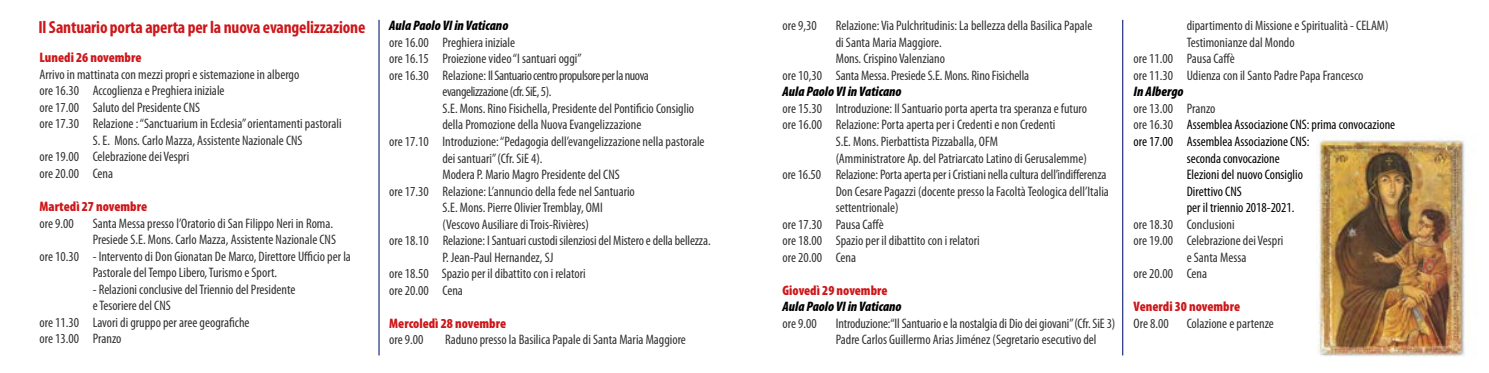
<style>
.page{position:relative;width:1489px;height:373px;background:#fff}
.page>*{position:absolute;margin:0;border:0;box-sizing:border-box;transform-origin:0 0}
.t1{font:700 condensed 17.5px "Myriad Pro";letter-spacing:-.01em;color:#cd171a}
.t2{font:condensed 13.75px/16.5px "Myriad Pro";color:#313130}
.t3{font:condensed 13.75px "Myriad Pro";color:#000}
.t4{font:900 condensed 13.75px "Myriad Pro";color:#cd171a}
.t5{font:condensed 13.75px "Myriad Pro";letter-spacing:-.03em;color:#313130}
.t6{font:italic 900 condensed 13.75px "Myriad Pro";color:#000}
.s1{color:#313130}
</style>
<div class="page">
<hr style="left:378px;top:20px;width:1px;height:335px;background:#283583">
<hr style="left:1121px;top:20px;width:2px;height:335px;background:#283583">
<img style="left:1316px;top:136px;width:157px;height:221px">
<p class="t1" style="left:38px;top:16px;width:328px">Il Santuario porta aperta per la nuova evangelizzazione</p>
<p class="t4" style="left:40px;top:50px;width:103px">Lunedi 26 novembre</p>
<p class="t2" style="left:40px;top:66px;width:261px">Arrivo in mattinata con mezzi propri e sistemazione in albergo</p>
<p class="t2" style="left:40px;top:82px;width:186px">ore 16.30 Accoglienza e Preghiera iniziale</p>
<p class="t2" style="left:40px;top:99px;width:162px">ore 17.00 Saluto del Presidente CNS</p>
<p class="t2" style="left:40px;top:115px;width:303px">ore 17.30 Relazione : “Sanctuarium in Ecclesia” orientamenti pastorali</p>
<p class="t2" style="left:93px;top:132px;width:211px">S. E. Mons. Carlo Mazza, Assistente Nazionale CNS</p>
<p class="t2" style="left:40px;top:148px;width:151px">ore 19.00 Celebrazione dei Vespri</p>
<p class="t2" style="left:40px;top:165px;width:75px">ore 20.00 Cena</p>
<p class="t4" style="left:40px;top:198px;width:109px">Martedì 27 novembre</p>
<p class="t2" style="left:40px;top:214px;width:36px">ore 9.00</p>
<p class="t2" style="left:93px;top:214px;width:242px">Santa Messa presso l’Oratorio di San Filippo Neri in Roma.</p>
<p class="t2" style="left:93px;top:231px;width:245px">Presiede S.E. Mons. Carlo Mazza, Assistente Nazionale CNS</p>
<p class="t2" style="left:40px;top:247px;width:313px">ore 10.30 - Intervento di Don Gionatan De Marco, Direttore Ufficio per la</p>
<p class="t2" style="left:93px;top:264px;width:186px">Pastorale del Tempo Libero, Turismo e Sport.</p>
<p class="t2" style="left:93px;top:280px;width:204px">- Relazioni conclusive del Triennio del Presidente</p>
<p class="t2" style="left:93px;top:297px;width:79px">e Tesoriere del CNS</p>
<p class="t2" style="left:40px;top:313px;width:211px">ore 11.30 Lavori di gruppo per aree geografiche</p>
<p class="t2" style="left:40px;top:330px;width:83px">ore 13.00 Pranzo</p>
<p class="t6" style="left:389px;top:18px;width:121px">Aula Paolo VI in Vaticano</p>
<p class="t2" style="left:389px;top:34px;width:127px">ore 16.00 Preghiera iniziale</p>
<p class="t2" style="left:389px;top:50px;width:194px">ore 16.15 Proiezione video “I santuari oggi”</p>
<p class="t5" style="left:389px;top:67px;width:261px">ore 16.30 Relazione: Il Santuario centro propulsore per la nuova</p>
<p class="t5" style="left:442px;top:83px;width:110px">evangelizzazione (cfr. SiE, 5).</p>
<p class="t2" style="left:442px;top:100px;width:253px">S.E. Mons. Rino Fisichella, Presidente del Pontificio Consiglio</p>
<p class="t2" style="left:442px;top:116px;width:200px">della Promozione della Nuova Evangelizzazione</p>
<p class="t2" style="left:389px;top:133px;width:317px">ore 17.10 Introduzione: “Pedagogia dell’evangelizzazione nella pastorale</p>
<p class="t2" style="left:442px;top:149px;width:102px">dei santuari” (Cfr. SiE 4).</p>
<p class="t2" style="left:442px;top:166px;width:179px">Modera P. Mario Magro Presidente del CNS</p>
<p class="t2" style="left:389px;top:182px;width:247px">ore 17.30 Relazione: L’annuncio della fede nel Santuario</p>
<p class="t2" style="left:442px;top:199px;width:162px">S.E. Mons. Pierre Olivier Tremblay, OMI</p>
<p class="t2" style="left:442px;top:215px;width:148px">(Vescovo Ausiliare di Trois-Rivières)</p>
<p class="t2" style="left:389px;top:232px;width:323px">ore 18.10 Relazione: I Santuari custodi silenziosi del Mistero e della bellezza.</p>
<p class="t2" style="left:442px;top:248px;width:112px">P. Jean-Paul Hernandez, SJ</p>
<p class="t2" style="left:389px;top:265px;width:198px">ore 18.50 Spazio per il dibattito con i relatori</p>
<p class="t2" style="left:389px;top:281px;width:75px">ore 20.00 Cena</p>
<p class="t4" style="left:389px;top:315px;width:118px">Mercoledì 28 novembre</p>
<p class="t2" style="left:389px;top:331px;width:36px">ore 9.00</p>
<p class="t2" style="left:445px;top:331px;width:242px">Raduno presso la Basilica Papale di Santa Maria Maggiore</p>
<p class="t2" style="left:782px;top:17px;width:36px">ore 9,30</p>
<p class="t2" style="left:835px;top:17px;width:258px">Relazione: Via Pulchritudinis: La bellezza della Basilica Papale</p>
<p class="t2" style="left:835px;top:34px;width:107px">di Santa Maria Maggiore.</p>
<p class="t2" style="left:835px;top:50px;width:111px">Mons. Crispino Valenziano</p>
<p class="t2" style="left:782px;top:67px;width:248px">ore 10,30 Santa Messa. Presiede S.E. Mons. Rino Fisichella</p>
<p class="t6" style="left:782px;top:84px;width:121px">Aula Paolo VI in Vaticano</p>
<p class="t2" style="left:782px;top:100px;width:306px">ore 15.30 Introduzione: Il Santuario porta aperta tra speranza e futuro</p>
<p class="t2" style="left:782px;top:116px;width:274px">ore 16.00 Relazione: Porta aperta per i Credenti e non Credenti</p>
<p class="t2" style="left:835px;top:133px;width:164px">S.E. Mons. Pierbattista Pizzaballa, OFM</p>
<p class="t2" style="left:835px;top:149px;width:252px">(Amministratore Ap. del Patriarcato Latino di Gerusalemme)</p>
<p class="t2" style="left:782px;top:166px;width:325px">ore 16.50 Relazione: Porta aperta per i Cristiani nella cultura dell’indifferenza</p>
<p class="t2" style="left:835px;top:182px;width:274px">Don Cesare Pagazzi (docente presso la Facoltà Teologica dell’Italia</p>
<p class="t2" style="left:835px;top:199px;width:64px">settentrionale)</p>
<p class="t2" style="left:782px;top:215px;width:103px">ore 17.30 Pausa Caffè</p>
<p class="t2" style="left:782px;top:232px;width:199px">ore 18.00 Spazio per il dibattito con i relatori</p>
<p class="t2" style="left:782px;top:248px;width:75px">ore 20.00 Cena</p>
<p class="t4" style="left:782px;top:282px;width:106px">Giovedì 29 novembre</p>
<p class="t6" style="left:782px;top:299px;width:121px">Aula Paolo VI in Vaticano</p>
<p class="t2" style="left:782px;top:314px;width:36px">ore 9.00</p>
<p class="t2" style="left:835px;top:314px;width:281px">Introduzione:“Il Santuario e la nostalgia di Dio dei giovani” (Cfr. SiE 3)<br>Padre Carlos Guillermo Arias Jiménez (Segretario esecutivo del</p>
<p class="t2" style="left:1186px;top:17px;width:203px">dipartimento di Missione e Spiritualità - CELAM)</p>
<p class="t2" style="left:1186px;top:34px;width:109px">Testimonianze dal Mondo</p>
<p class="t2" style="left:1133px;top:50px;width:103px">ore 11.00 Pausa Caffè</p>
<p class="t2" style="left:1133px;top:67px;width:231px">ore 11.30 Udienza con il Santo Padre Papa Francesco</p>
<p class="t6" style="left:1133px;top:84px;width:51px">In Albergo</p>
<p class="t2" style="left:1133px;top:100px;width:83px">ore 13.00 Pranzo</p>
<p class="t3" style="left:1133px;top:116px;width:263px"><span class="s1">ore 16.30</span> Assemblea Associazione CNS: prima convocazione</p>
<p class="t3" style="left:1133px;top:133px;width:177px">ore 17.00 Assemblea Associazione CNS:</p>
<p class="t3" style="left:1186px;top:149px;width:95px">seconda convocazione</p>
<p class="t3" style="left:1186px;top:166px;width:118px">Elezioni del nuovo Consiglio</p>
<p class="t3" style="left:1186px;top:182px;width:56px">Direttivo CNS</p>
<p class="t3" style="left:1186px;top:199px;width:109px">per il triennio 2018-2021.</p>
<p class="t2" style="left:1133px;top:215px;width:102px">ore 18.30 Conclusioni</p>
<p class="t2" style="left:1133px;top:232px;width:151px">ore 19.00 Celebrazione dei Vespri</p>
<p class="t2" style="left:1186px;top:248px;width:61px">e Santa Messa</p>
<p class="t2" style="left:1133px;top:265px;width:75px">ore 20.00 Cena</p>
<p class="t4" style="left:1133px;top:298px;width:108px">Venerdi 30 novembre</p>
<p class="t2" style="left:1133px;top:314px;width:37px">Ore 8.00</p>
<p class="t2" style="left:1186px;top:314px;width:89px">Colazione e partenze</p>
</div>
